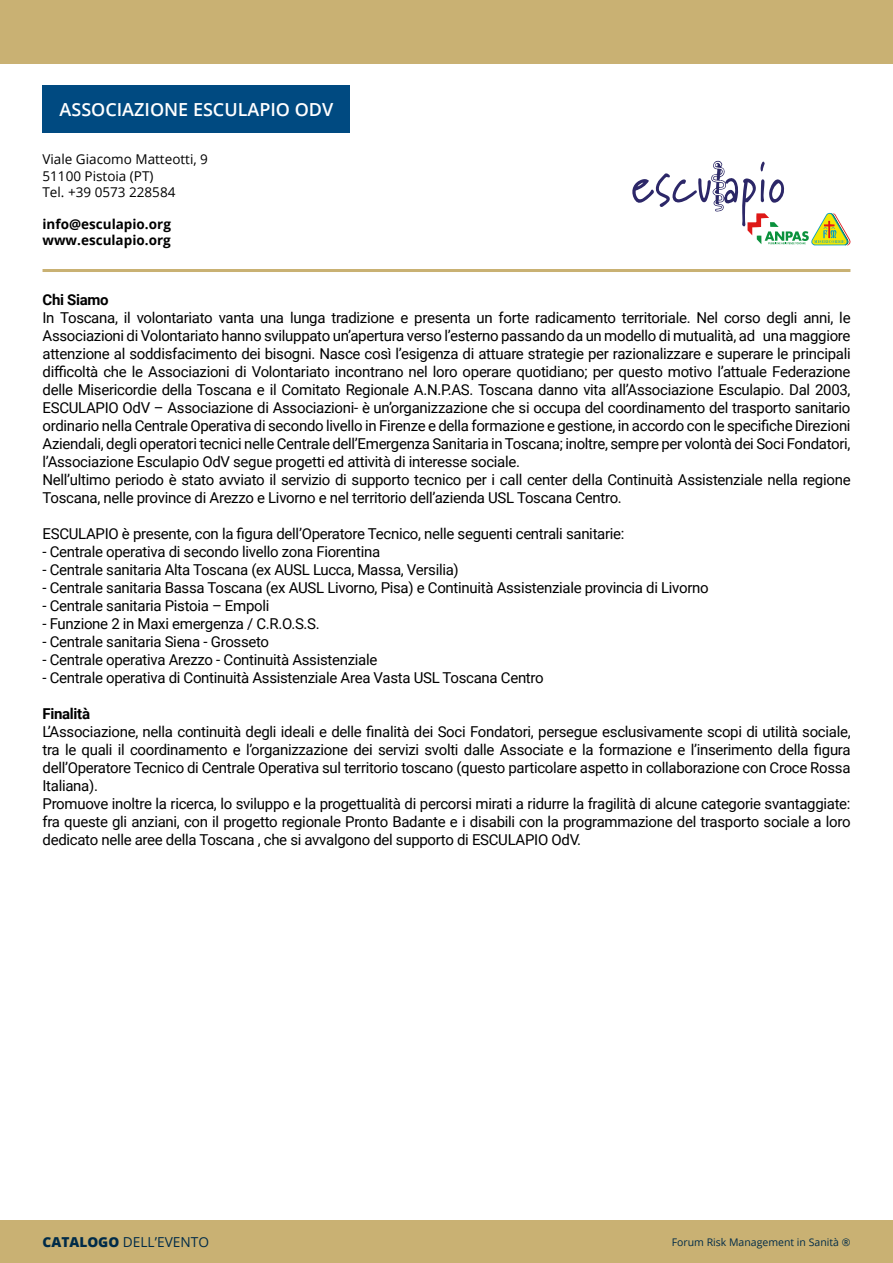
<style>
.page{position:relative;width:893px;height:1263px;background:#fff}
.page>*{position:absolute;margin:0;border:0;box-sizing:border-box;transform-origin:0 0}
.t1{font:600 18px "Open Sans";color:#fff}
.t2{font:15px/18px "Roboto";letter-spacing:-.02em;color:#000}
.t3{font:700 15px "Roboto";letter-spacing:-.02em;color:#000}
.t4{font:13.65px "Open Sans";color:#002b48}
.t5{font:13.5px/16.2px "Open Sans";color:#000}
.t6{font:700 13.5px/16.2px "Open Sans";color:#000}
.t7{font:10.5px "Open Sans";color:#002b48}
.s1{font-weight:800}
</style>
<div class="page">
<div style="left:0;top:1220px;width:893px;height:43px;background:#c9b173"></div>
<div style="left:0;top:0;width:893px;height:64px;background:#c9b173"></div>
<hr style="left:43px;top:269px;width:807px;height:3px;background:#c9b173">
<div style="left:43px;top:85px;width:307px;height:48px;background:#004a81"></div>
<svg style="left:632px;top:161px;width:219px;height:85px"></svg>
<p class="t1" style="left:60px;top:97px;width:275px">ASSOCIAZIONE ESCULAPIO ODV</p>
<p class="t5" style="left:43px;top:151px;width:167px">Viale Giacomo Matteotti, 9<br>51100 Pistoia (PT)<br>Tel. +39 0573 228584</p>
<p class="t6" style="left:43px;top:216px;width:130px">info@esculapio.org www.esculapio.org</p>
<p class="t3" style="left:43px;top:289px;width:68px">Chi Siamo</p>
<p class="t2" style="left:43px;top:308px;width:810px">In Toscana, il volontariato vanta una lunga tradizione e presenta un forte radicamento territoriale. Nel corso degli anni, le Associazioni di Volontariato hanno sviluppato un’apertura verso l’esterno passando da un modello di mutualità, ad una maggiore attenzione al soddisfacimento dei bisogni. Nasce così l’esigenza di attuare strategie per razionalizzare e superare le principali difficoltà che le Associazioni di Volontariato incontrano nel loro operare quotidiano; per questo motivo l’attuale Federazione delle Misericordie della Toscana e il Comitato Regionale A.N.P.AS. Toscana danno vita all’Associazione Esculapio. Dal 2003, ESCULAPIO OdV – Associazione di Associazioni- è un’organizzazione che si occupa del coordinamento del trasporto sanitario ordinario nella Centrale Operativa di secondo livello in Firenze e della formazione e gestione, in accordo con le specifiche Direzioni Aziendali, degli operatori tecnici nelle Centrale dell’Emergenza Sanitaria in Toscana; inoltre, sempre per volontà dei Soci Fondatori, l’Associazione Esculapio OdV segue progetti ed attività di interesse sociale.<br>Nell’ultimo periodo è stato avviato il servizio di supporto tecnico per i call center della Continuità Assistenziale nella regione Toscana, nelle province di Arezzo e Livorno e nel territorio dell’azienda USL Toscana Centro.</p>
<p class="t2" style="left:43px;top:524px;width:583px">ESCULAPIO è presente, con la figura dell’Operatore Tecnico, nelle seguenti centrali sanitarie:</p>
<p class="t2" style="left:43px;top:542px;width:339px">- Centrale operativa di secondo livello zona Fiorentina</p>
<p class="t2" style="left:43px;top:560px;width:418px">- Centrale sanitaria Alta Toscana (ex AUSL Lucca, Massa, Versilia)</p>
<p class="t2" style="left:43px;top:578px;width:668px">- Centrale sanitaria Bassa Toscana (ex AUSL Livorno, Pisa) e Continuità Assistenziale provincia di Livorno</p>
<p class="t2" style="left:43px;top:596px;width:228px">- Centrale sanitaria Pistoia – Empoli</p>
<p class="t2" style="left:43px;top:614px;width:279px">- Funzione 2 in Maxi emergenza / C.R.O.S.S.</p>
<p class="t2" style="left:43px;top:632px;width:228px">- Centrale sanitaria Siena - Grosseto</p>
<p class="t2" style="left:43px;top:650px;width:336px">- Centrale operativa Arezzo - Continuità Assistenziale</p>
<p class="t2" style="left:43px;top:668px;width:503px">- Centrale operativa di Continuità Assistenziale Area Vasta USL Toscana Centro</p>
<p class="t3" style="left:43px;top:703px;width:49px">Finalità</p>
<p class="t2" style="left:43px;top:722px;width:810px">L’Associazione, nella continuità degli ideali e delle finalità dei Soci Fondatori, persegue esclusivamente scopi di utilità sociale, tra le quali il coordinamento e l’organizzazione dei servizi svolti dalle Associate e la formazione e l’inserimento della figura dell’Operatore Tecnico di Centrale Operativa sul territorio toscano (questo particolare aspetto in collaborazione con Croce Rossa Italiana).<br>Promuove inoltre la ricerca, lo sviluppo e la progettualità di percorsi mirati a ridurre la fragilità di alcune categorie svantaggiate: fra queste gli anziani, con il progetto regionale Pronto Badante e i disabili con la programmazione del trasporto sociale a loro dedicato nelle aree della Toscana , che si avvalgono del supporto di ESCULAPIO OdV.</p>
<p class="t4" style="left:43px;top:1233px;width:168px"><span class="s1">CATALOGO</span> DELL’EVENTO</p>
<p class="t7" style="left:672px;top:1235px;width:180px">Forum Risk Management in Sanità ®</p>
</div>
